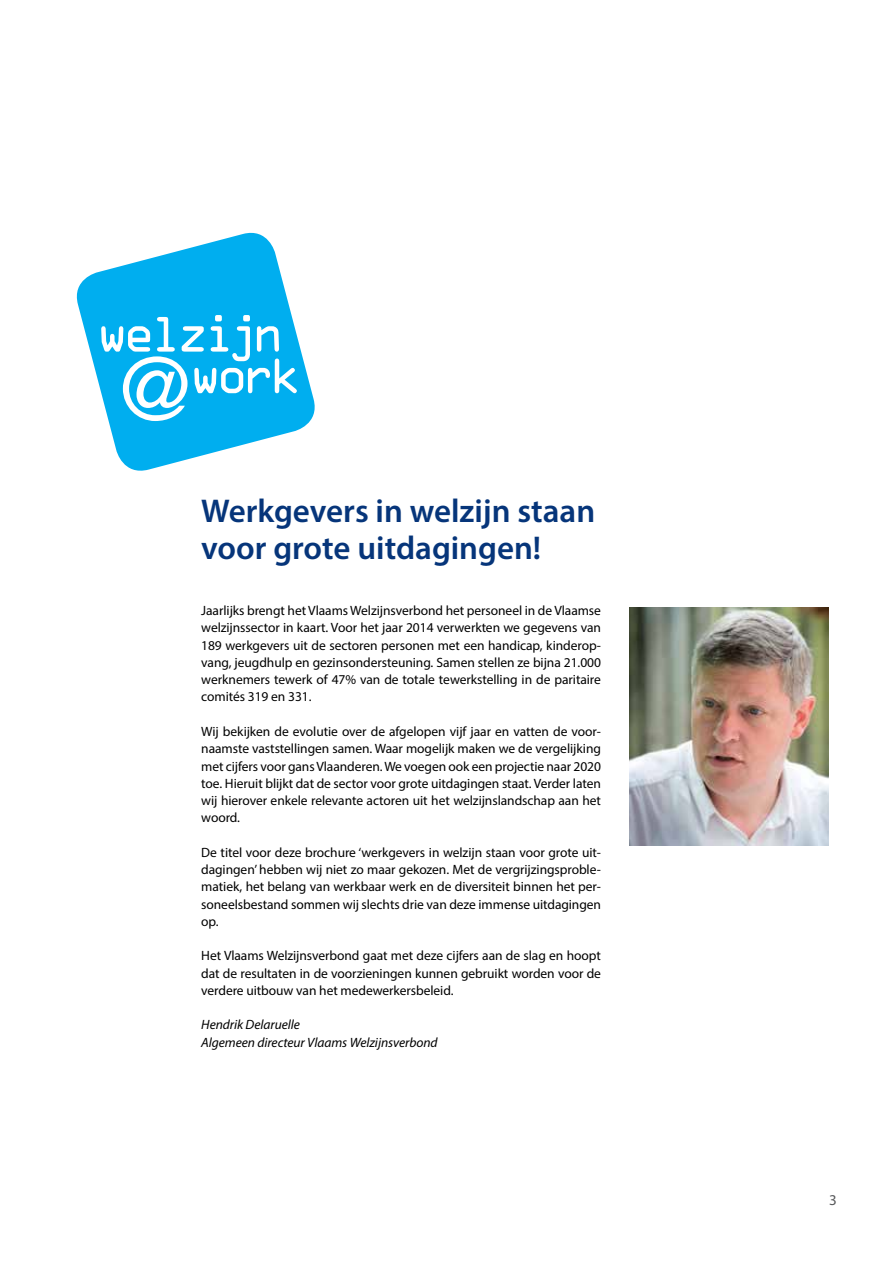
<style>
.page{position:relative;width:893px;height:1263px;background:#fff}
.page>*{position:absolute;margin:0;border:0;box-sizing:border-box;transform-origin:0 0}
.t1{font:600 33px/37.5px "Myriad Pro";color:#06357a}
.t2{font:15px "Myriad Pro";color:#58595b}
.t3{font:13.5px/17.2px "Myriad Pro";letter-spacing:-.005em;color:#000;text-align:justify}
.t4{font:italic 13.5px/17.2px "Myriad Pro";letter-spacing:-.005em;color:#000}
</style>
<div class="page">
<img style="left:629px;top:608px;width:200px;height:238px">
<svg style="left:76px;top:232px;width:239px;height:239px;fill:#00aeef"></svg>
<svg style="left:101px;top:315px;width:196px;height:106px"></svg>
<h1 class="t1" style="left:201px;top:491px;width:395px">Werkgevers in welzijn staan voor grote uitdagingen!</h1>
<p class="t3" style="left:201px;top:602px;width:401px">Jaarlijks brengt het Vlaams Welzijnsverbond het personeel in de Vlaamse welzijnssector in kaart. Voor het jaar 2014 verwerkten we gegevens van 189 werkgevers uit de sectoren personen met een handicap, kinderop&shy;vang, jeugdhulp en gezinsondersteuning. Samen stellen ze bijna 21.000 werknemers tewerk of 47% van de totale tewerkstelling in de paritaire comités 319 en 331.</p>
<p class="t3" style="left:201px;top:723px;width:401px">Wij bekijken de evolutie over de afgelopen vijf jaar en vatten de voor&shy;naamste vaststellingen samen. Waar mogelijk maken we de vergelijking met cijfers voor gans Vlaanderen. We voegen ook een projectie naar 2020 toe. Hieruit blijkt dat de sector voor grote uitdagingen staat. Verder laten wij hierover enkele relevante actoren uit het welzijnslandschap aan het woord.</p>
<p class="t3" style="left:201px;top:843px;width:401px">De titel voor deze brochure ‘werkgevers in welzijn staan voor grote uit&shy;dagingen’ hebben wij niet zo maar gekozen. Met de vergrijzingsproble&shy;matiek, het belang van werkbaar werk en de diversiteit binnen het per&shy;soneelsbestand sommen wij slechts drie van deze immense uitdagingen op.</p>
<p class="t3" style="left:201px;top:947px;width:401px">Het Vlaams Welzijnsverbond gaat met deze cijfers aan de slag en hoopt dat de resultaten in de voorzieningen kunnen gebruikt worden voor de verdere uitbouw van het medewerkersbeleid.</p>
<p class="t4" style="left:201px;top:1016px;width:238px">Hendrik Delaruelle<br>Algemeen directeur Vlaams Welzijnsverbond</p>
<p class="t2" style="left:829px;top:1190px;width:9px">3</p>
</div>
